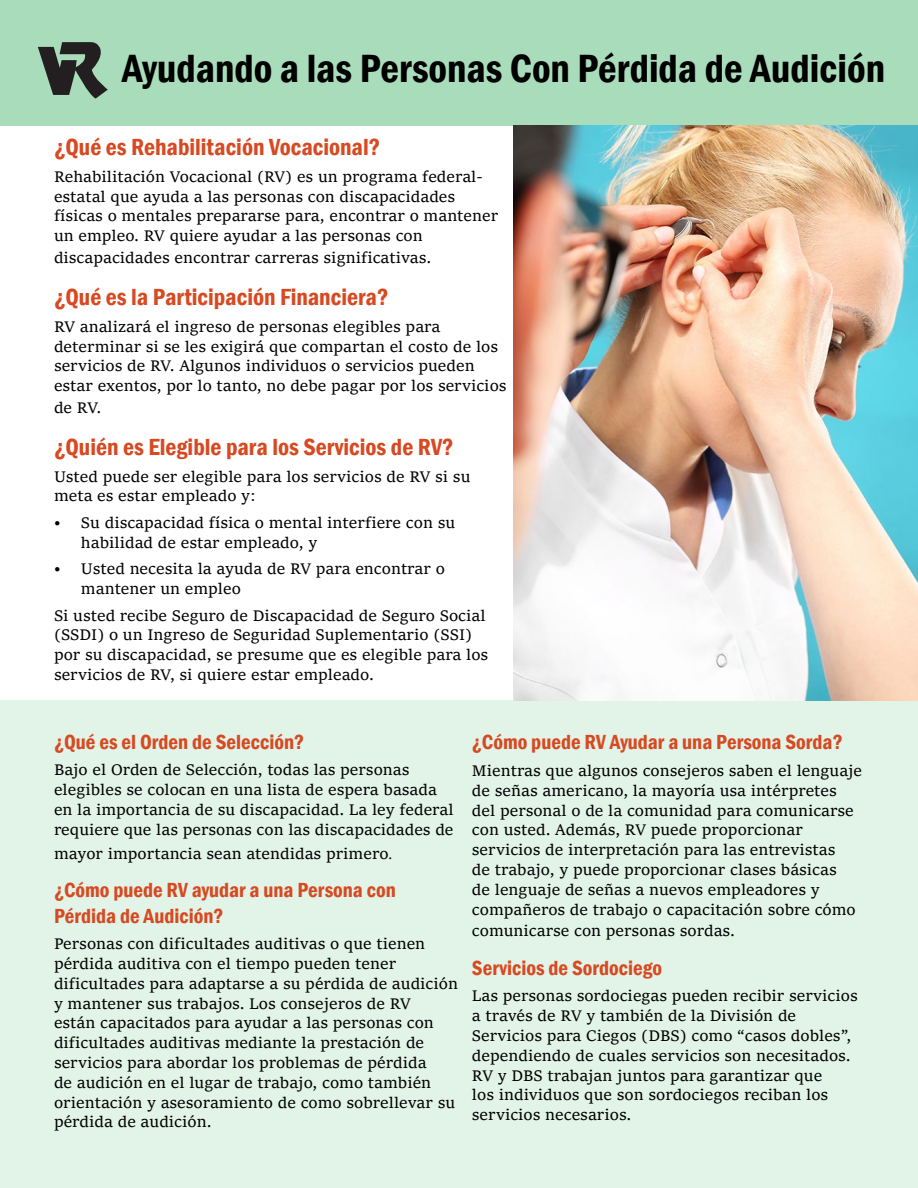
<style>
.page{position:relative;width:918px;height:1188px;background:#fff}
.page>*{position:absolute;margin:0;border:0;box-sizing:border-box;transform-origin:0 0}
.t1{font:600 condensed 40.5px "Franklin Gothic";color:#000}
.t2{font:600 condensed 24px "Franklin Gothic";color:#d74921}
.t3{font:600 condensed 21px/25.2px "Franklin Gothic";color:#d74921}
.t4{font:16.5px/19.8px "Sitka Text";color:#000}
.s1{font-family:"Minion Pro"}
</style>
<div class="page">
<div style="left:0;top:700px;width:918px;height:488px;background:#e2f3e8"></div>
<div style="left:0;top:0;width:918px;height:126px;background:#a9dcba"></div>
<img style="left:513px;top:126px;width:405px;height:574px">
<svg style="left:38px;top:42px;width:70px;height:57px"></svg>
<h1 class="t1" style="left:122px;top:42px;width:764px">Ayudando a las Personas Con Pérdida de Audición</h1>
<h2 class="t2" style="left:54px;top:131px;width:328px">¿Qué es Rehabilitación Vocacional?</h2>
<p class="t4" style="left:54px;top:165px;width:446px">Rehabilitación Vocacional (RV) es un programa federal&shy;estatal que ayuda a las personas con discapacidades físicas o mentales prepararse para, encontrar o mantener un empleo. RV quiere ayudar a las personas con</p>
<p class="t4" style="left:54px;top:246px;width:379px">discapacidades encontrar carreras significativas.</p>
<h2 class="t2" style="left:54px;top:281px;width:336px">¿Qué es la Participación Financiera?</h2>
<p class="t4" style="left:54px;top:315px;width:454px">RV analizará el ingreso de personas elegibles para determinar si se les exigirá que compartan el costo de los servicios de RV. Algunos individuos o servicios pueden estar exentos, por lo tanto, no debe pagar por los servicios</p>
<p class="t4" style="left:54px;top:396px;width:49px">de RV.</p>
<h2 class="t2" style="left:54px;top:431px;width:401px">¿Quién es Elegible para los Servicios de RV?</h2>
<p class="t4" style="left:54px;top:465px;width:418px">Usted puede ser elegible para los servicios de RV si su meta es estar empleado y:</p>
<p class="t4" style="left:81px;top:511px;width:376px;text-indent:-27px">• Su discapacidad física o mental interfiere con su habilidad de estar empleado, y</p>
<p class="t4" style="left:81px;top:558px;width:365px;text-indent:-27px">• Usted necesita la ayuda de RV para encontrar o mantener un empleo</p>
<p class="t4" style="left:54px;top:604px;width:436px">Si usted recibe Seguro de Discapacidad de Seguro Social (SSDI) o un Ingreso de Seguridad Suplementario (SSI) por su discapacidad, se presume que es elegible para los servicios de RV, si quiere estar empleado.</p>
<p class="t3" style="left:54px;top:729px;width:252px">¿Qué es el Orden de Selección?</p>
<p class="t4" style="left:54px;top:759px;width:401px">Bajo el Orden de Selección, todas las personas elegibles se colocan en una lista de espera basada en la importancia de su discapacidad. La ley federal requiere que las personas con las discapacidades de</p>
<p class="t4" style="left:54px;top:842px;width:340px">mayor importancia sean atendidas primero<span class="s1">.</span></p>
<p class="t3" style="left:54px;top:878px;width:343px">¿Cómo puede RV ayudar a una Persona con<br>Pérdida de Audición?</p>
<p class="t4" style="left:54px;top:933px;width:406px">Personas con dificultades auditivas o que tienen pérdida auditiva con el tiempo pueden tener dificultades para adaptarse a su pérdida de audición y mantener sus trabajos. Los consejeros de RV<br>están capacitados para ayudar a las personas con dificultades auditivas mediante la prestación de servicios para abordar los problemas de pérdida<br>de audición en el lugar de trabajo, como también orientación y asesoramiento de como sobrellevar su pérdida de audición.</p>
<p class="t3" style="left:472px;top:730px;width:372px">¿Cómo puede RV Ayudar a una Persona Sorda?</p>
<p class="t4" style="left:472px;top:760px;width:392px">Mientras que algunos consejeros saben el lenguaje de señas americano, la mayoría usa intérpretes del personal o de la comunidad para comunicarse con usted. Además, RV puede proporcionar servicios de interpretación para las entrevistas<br>de trabajo, y puede proporcionar clases básicas<br>de lenguaje de señas a nuevos empleadores y compañeros de trabajo o capacitación sobre cómo</p>
<p class="t4" style="left:472px;top:920px;width:265px">comunicarse con personas sordas.</p>
<p class="t3" style="left:472px;top:955px;width:192px">Servicios de Sordociego</p>
<p class="t4" style="left:472px;top:985px;width:387px">Las personas sordociegas pueden recibir servicios a través de RV y también de la División de Servicios para Ciegos (DBS) como “casos dobles”, dependiendo de cuales servicios son necesitados.<br>RV y DBS trabajan juntos para garantizar que<br>los individuos que son sordociegos reciban los servicios necesarios.</p>
</div>
